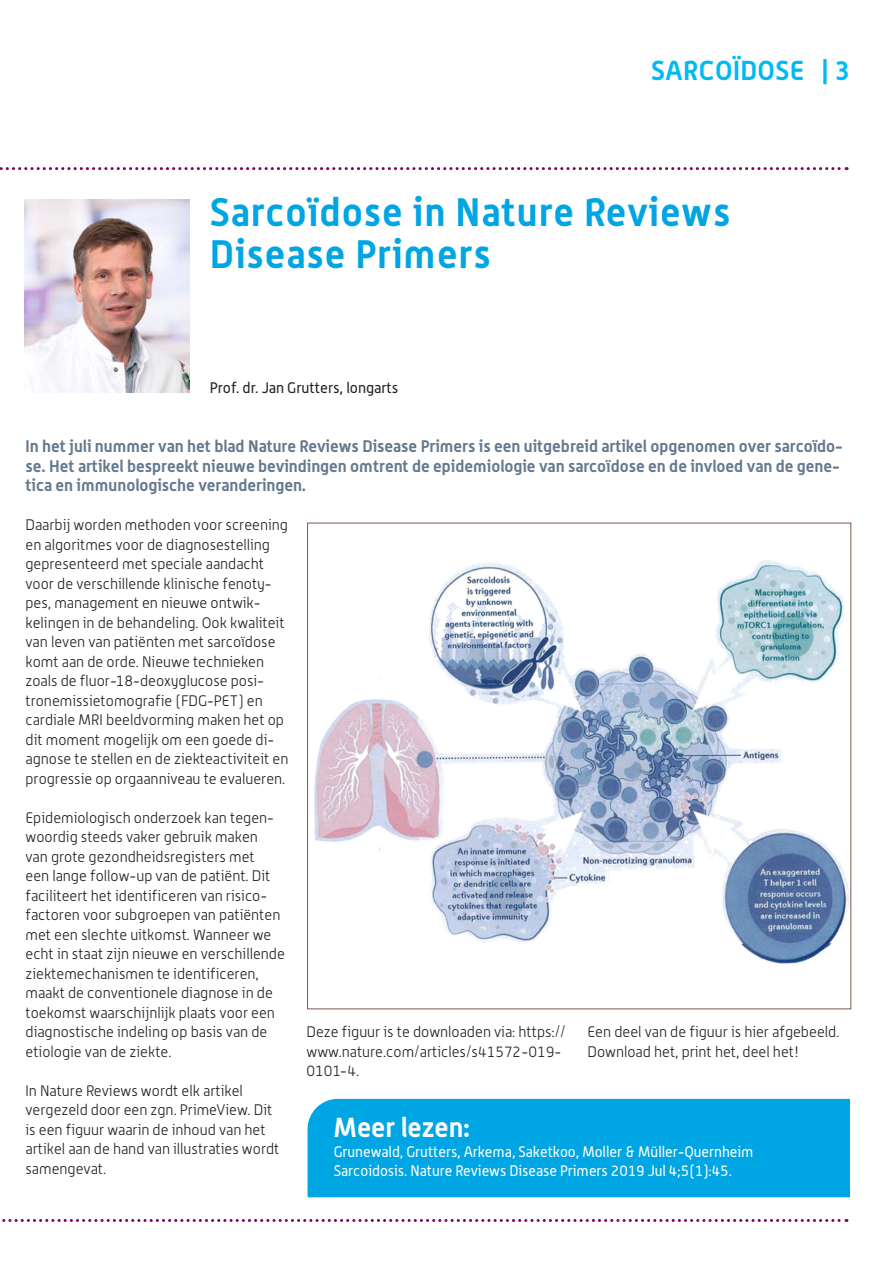
<style>
.page{position:relative;width:893px;height:1263px;background:#fff}
.page>*{position:absolute;margin:0;border:0;box-sizing:border-box;transform-origin:0 0}
.KOP_22_14_-_links-_k{font:700 39px/42px "Alwyn";letter-spacing:.025em;color:#00a5e3}
.t1{font:700 27px "Alwyn";letter-spacing:.015em;color:#00baf1}
.KOP_18_14_links_-_kk{font:700 27px "Alwyn";color:#fff}
.Platte_tekst_light{font:700 16.5px/19.5px "Alwyn";color:#64798d}
.Platte_tekst_light-2{font:300 15px/19.5px "Alwyn";color:#231f20}
.Platte_tekst_light-3{font:15px "Alwyn";color:#fff}
.t2{font:15px "Alwyn";color:#231f20}
</style>
<div class="page">
<svg style="left:0;top:167px;width:847px;height:3px"></svg>
<svg style="left:2px;top:1219px;width:845px;height:3px"></svg>
<div style="left:308px;top:1099px;width:542px;height:98px;background:#00a5e3"></div>
<img style="left:24px;top:200px;width:166px;height:193px">
<img style="left:314px;top:560px;width:535px;height:405px">
<p class="t1" style="left:651px;top:54px;width:201px">SARCOÏDOSE | 3</p>
<p class="KOP_22_14_-_links-_k" style="left:210px;top:190px;width:522px">Sarcoïdose in Nature Reviews<br>Disease Primers</p>
<p class="t2" style="left:210px;top:379px;width:190px">Prof. dr. Jan Grutters, longarts</p>
<p class="Platte_tekst_light" style="left:26px;top:436px;width:819px">In het juli nummer van het blad Nature Reviews Disease Primers is een uitgebreid artikel opgenomen over sarcoïdo&shy;se. Het artikel bespreekt nieuwe bevindingen omtrent de epidemiologie van sarcoïdose en de invloed van de gene&shy;tica en immunologische veranderingen.</p>
<p class="Platte_tekst_light-2" style="left:26px;top:515px;width:264px">Daarbij worden methoden voor screening en algoritmes voor de diagnosestelling gepresenteerd met speciale aandacht voor de verschillende klinische fenoty&shy;pes, management en nieuwe ontwik&shy;kelingen in de behandeling. Ook kwaliteit van leven van patiënten met sarcoïdose komt aan de orde. Nieuwe technieken zoals de fluor-18-deoxyglucose posi&shy;tronemissietomografie (FDG-PET) en cardiale MRI beeldvorming maken het op dit moment mogelijk om een goede di&shy;agnose te stellen en de ziekteactiviteit en progressie op orgaanniveau te evalueren.</p>
<p class="Platte_tekst_light-2" style="left:26px;top:807px;width:261px">Epidemiologisch onderzoek kan tegen&shy;woordig steeds vaker gebruik maken<br>van grote gezondheidsregisters met<br>een lange follow-up van de patiënt. Dit faciliteert het identificeren van risico&shy;factoren voor subgroepen van patiënten met een slechte uitkomst. Wanneer we echt in staat zijn nieuwe en verschillende ziektemechanismen te identificeren, maakt de conventionele diagnose in de toekomst waarschijnlijk plaats voor een diagnostische indeling op basis van de etiologie van de ziekte.</p>
<p class="Platte_tekst_light-2" style="left:26px;top:1080px;width:255px">In Nature Reviews wordt elk artikel vergezeld door een zgn. PrimeView. Dit is een figuur waarin de inhoud van het artikel aan de hand van illustraties wordt samengevat.</p>
<p class="Platte_tekst_light-2" style="left:306px;top:1022px;width:261px">Deze figuur is te downloaden via: https:// www.nature.com/articles/s41572-019-<br>0101-4.</p>
<p class="Platte_tekst_light-2" style="left:587px;top:1022px;width:253px">Een deel van de figuur is hier afgebeeld.<br>Download het, print het, deel het!</p>
<p class="KOP_18_14_links_-_kk" style="left:334px;top:1111px;width:138px">Meer lezen:</p>
<p class="Platte_tekst_light-3" style="left:334px;top:1142px;width:421px">Grunewald, Grutters, Arkema, Saketkoo, Moller &amp; Müller-Quernheim</p>
<p class="Platte_tekst_light-3" style="left:334px;top:1162px;width:400px">Sarcoidosis. Nature Reviews Disease Primers 2019 Jul 4;5(1):45.</p>
</div>
